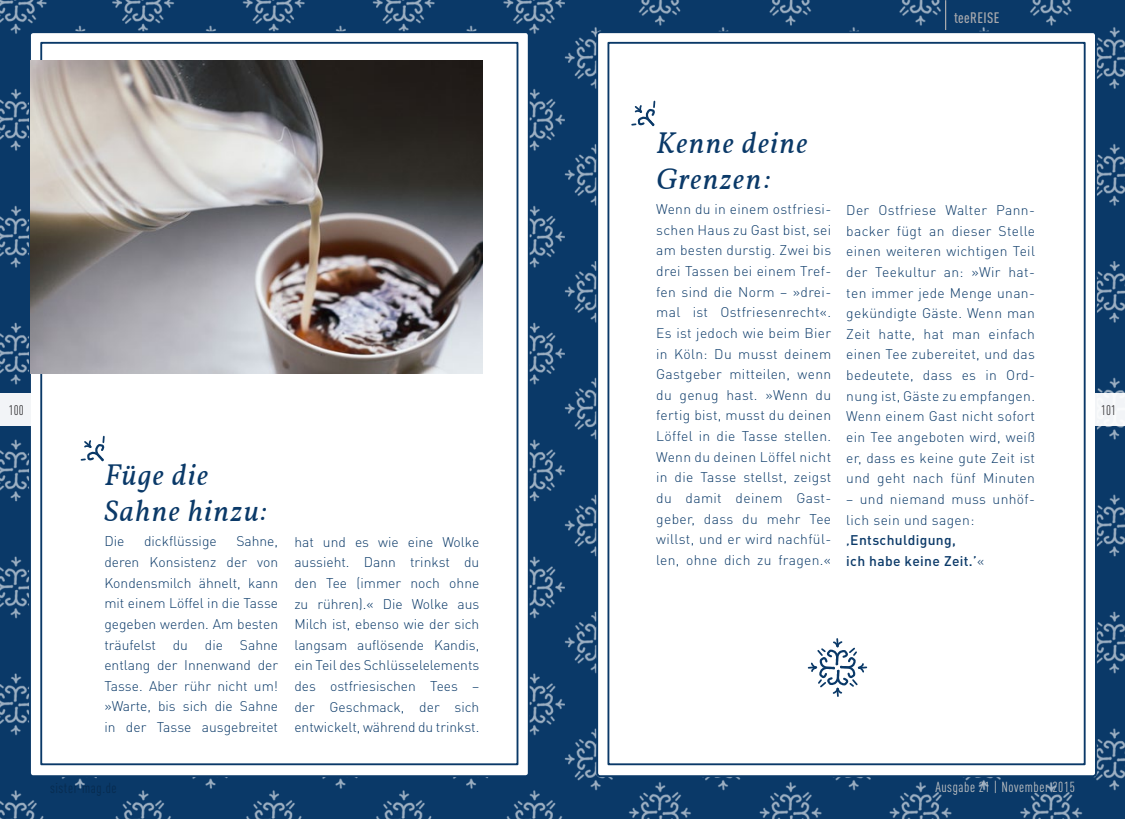
<style>
.page{position:relative;width:1125px;height:819px;background:#fff}
.page>*{position:absolute;margin:0;border:0;box-sizing:border-box;transform-origin:0 0}
.t1{font:italic 30px/36px "Vollkorn";letter-spacing:.05em;color:#0a3968}
.t2{font:500 15px "DIN Cond";letter-spacing:.025em;color:#a8a9ad}
.t3{font:14.38px "DIN Cond";letter-spacing:.04em;color:#c0c1c2}
.t4{font:300 13.88px/20.6px "DIN Pro";letter-spacing:.015em;color:#0a3968;text-align:justify}
.t5{font:500 13.88px/20.6px "DIN Pro";letter-spacing:.025em;color:#0a3968}
.t6{font:13.75px "DIN Cond";letter-spacing:.005em;color:#3e3d40}
.s1{font-weight:300}
</style>
<div class="page">
<img style="left:0;top:0;width:1125px;height:819px">
<div style="left:597px;top:32px;width:499px;height:744px;background:#fff;border-radius:3px"></div>
<div style="left:608px;top:42px;width:478px;height:723px;background:#fff;border:2px solid #0a3968"></div>
<svg style="left:30px;top:32px;width:499px;height:744px"></svg>
<div style="left:40px;top:42px;width:478px;height:723px;background:#fff;border:2px solid #0a3968"></div>
<svg style="left:631px;top:100px;width:25px;height:27px"></svg>
<svg style="left:807px;top:638px;width:61px;height:59px"></svg>
<img style="left:31px;top:60px;width:451px;height:314px">
<svg style="left:80px;top:435px;width:25px;height:27px"></svg>
<hr style="left:945px;top:0;width:1px;height:30px;background:#a8a9ad">
<div style="left:0;top:393px;width:32px;height:33px;background:#f2f4f7"></div>
<div style="left:1092px;top:393px;width:33px;height:33px;background:#f3f5f7"></div>
<p class="t2" style="left:954px;top:9px;width:47px">teeREISE</p>
<h1 class="t1" style="left:656px;top:124px;width:153px">Kenne deine<br>Grenzen:</h1>
<p class="t4" style="left:656px;top:198px;width:177px">Wenn du in einem ostfriesi&shy;schen Haus zu Gast bist, sei am besten durstig. Zwei bis drei Tassen bei einem Tref&shy;fen sind die Norm – »drei&shy;mal ist Ostfriesenrecht«.<br>Es ist jedoch wie beim Bier in Köln: Du musst deinem Gastgeber mitteilen, wenn du genug hast. »Wenn du fertig bist, musst du deinen Löffel in die Tasse stellen.<br>Wenn du deinen Löffel nicht in die Tasse stellst, zeigst du damit deinem Gast&shy;geber, dass du mehr Tee willst, und er wird nachfül&shy;len, ohne dich zu fragen.«</p>
<p class="t4" style="left:846px;top:199px;width:190px">Der Ostfriese Walter Pann&shy;backer fügt an dieser Stelle einen weiteren wichtigen Teil der Teekultur an: »Wir hat&shy;ten immer jede Menge unan&shy;gekündigte Gäste. Wenn man Zeit hatte, hat man einfach einen Tee zubereitet, und das bedeutete, dass es in Ord&shy;nung ist, Gäste zu empfangen.<br>Wenn einem Gast nicht sofort ein Tee angeboten wird, weiß er, dass es keine gute Zeit ist und geht nach fünf Minuten</p>
<p class="t6" style="left:9px;top:402px;width:17px">100</p>
<p class="t6" style="left:1101px;top:402px;width:17px">101</p>
<h1 class="t1" style="left:104px;top:456px;width:164px">Füge die<br>Sahne hinzu:</h1>
<p class="t4" style="left:104px;top:530px;width:22px">Die</p>
<p class="t4" style="left:144px;top:530px;width:74px">dickflüssige</p>
<p class="t4" style="left:846px;top:488px;width:190px">– und niemand muss unhöf&shy;lich sein und sagen:</p>
<p class="t5" style="left:846px;top:529px;width:140px">‚Entschuldigung,<br>ich habe keine Zeit.’<span class="s1">«</span></p>
<p class="t4" style="left:104px;top:530px;width:175px;text-indent:132px">Sahne, deren Konsistenz der von Kondensmilch ähnelt, kann mit einem Löffel in die Tasse gegeben werden. Am besten träufelst du die Sahne entlang der Innenwand der Tasse. Aber rühr nicht um! »Warte, bis sich die Sahne in der Tasse ausgebreitet</p>
<p class="t4" style="left:294px;top:531px;width:187px">hat und es wie eine Wolke aussieht. Dann trinkst du den Tee (immer noch ohne zu rühren).« Die Wolke aus Milch ist, ebenso wie der sich langsam auflösende Kandis, ein Teil des Schlüsselelements des ostfriesischen Tees – der Geschmack, der sich entwickelt, während du trinkst.</p>
<p class="t3" style="left:935px;top:779px;width:141px">Ausgabe 21 | November 2015</p>
</div>
